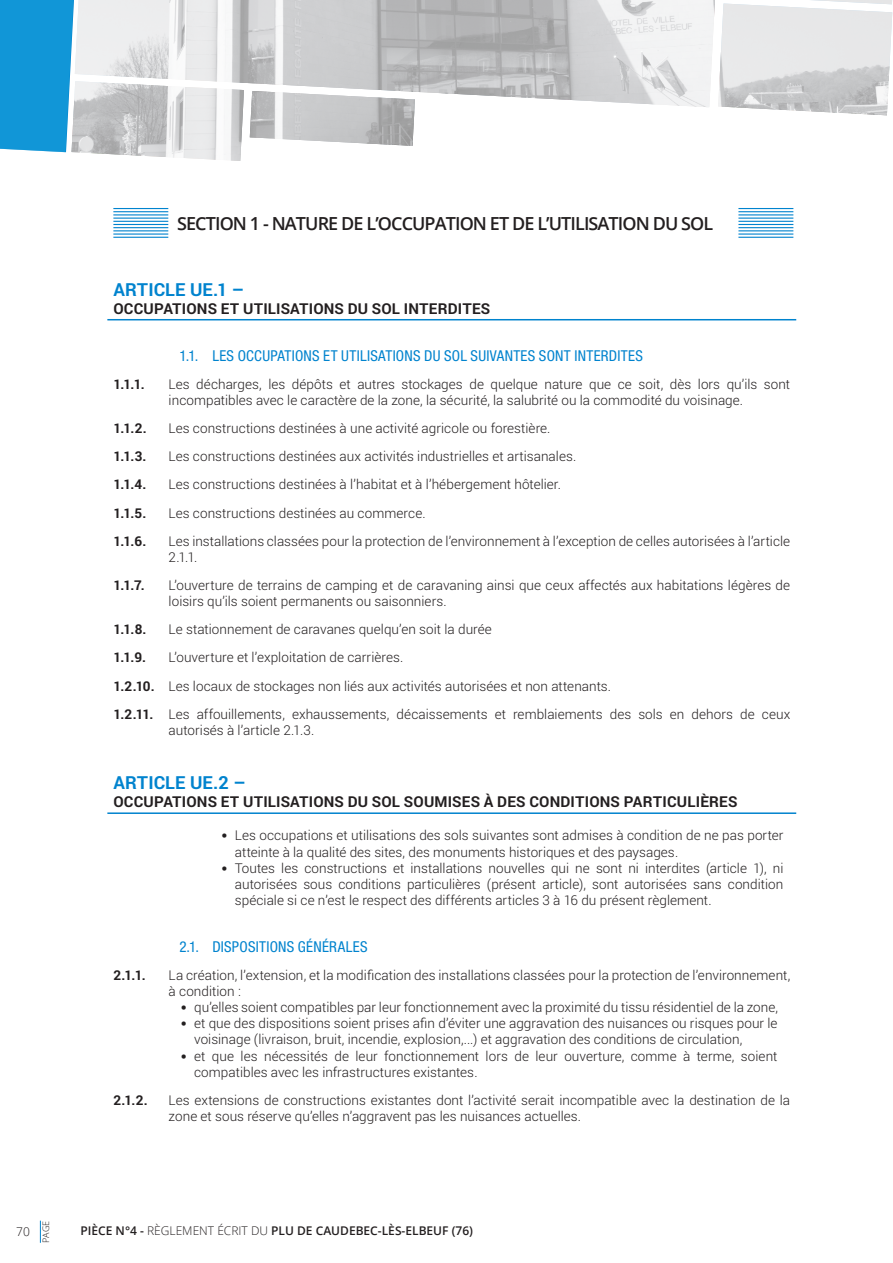
<style>
.page{position:relative;width:893px;height:1263px;background:#fff}
.page>*{position:absolute;margin:0;border:0;box-sizing:border-box;transform-origin:0 0}
.MEP_TITRE_X{font:600 18px "Open Sans";letter-spacing:-.05em;color:#231f20}
.MEP_CORPS_DE_TEXTE{font:700 18px "Roboto";letter-spacing:.005em;color:#0083ce}
.MEP_CORPS_DE_TEXTE-2{font:700 15px "Roboto";letter-spacing:.01em;color:#231f20}
.MEP_TITRE_X_X{font:condensed 15px "Helvetica Neue LT Std";letter-spacing:.015em;color:#0083ce}
.MEP_CORPS_DE_TEXTE-3{font:300 13.5px/16.2px "Roboto";letter-spacing:.005em;color:#231f20}
.MEP_CORPS_DE_TEXTE-4{font:700 13.5px "Roboto";color:#231f20}
.t1{font:600 12px "Open Sans";color:#231f20}
.t2{font:300 12px "Open Sans";color:#231f20}
.t3{font:300 9px "Open Sans";color:#231f20}
.s1{font-family:"Corbel";font-weight:400}
.s2{font-weight:300}
</style>
<div class="page">
<svg style="left:40px;top:1220px;width:1px;height:23px"></svg>
<hr style="left:113px;top:211px;width:55px;height:1px;background:#0083ce">
<hr style="left:113px;top:214px;width:55px;height:1px;background:#0083ce">
<hr style="left:113px;top:218px;width:55px;height:1px;background:#0083ce">
<hr style="left:113px;top:221px;width:55px;height:1px;background:#0083ce">
<hr style="left:113px;top:224px;width:55px;height:1px;background:#0083ce">
<hr style="left:113px;top:227px;width:55px;height:1px;background:#0083ce">
<hr style="left:113px;top:230px;width:55px;height:1px;background:#0083ce">
<hr style="left:113px;top:233px;width:55px;height:2px;background:#0083ce">
<hr style="left:113px;top:208px;width:55px;height:1px;background:#0083ce">
<hr style="left:113px;top:237px;width:55px;height:1px;background:#0083ce">
<hr style="left:738px;top:211px;width:55px;height:1px;background:#0083ce">
<hr style="left:738px;top:214px;width:55px;height:1px;background:#0083ce">
<hr style="left:738px;top:218px;width:55px;height:1px;background:#0083ce">
<hr style="left:738px;top:221px;width:55px;height:1px;background:#0083ce">
<hr style="left:738px;top:224px;width:55px;height:1px;background:#0083ce">
<hr style="left:738px;top:227px;width:55px;height:1px;background:#0083ce">
<hr style="left:738px;top:230px;width:55px;height:1px;background:#0083ce">
<hr style="left:738px;top:233px;width:55px;height:2px;background:#0083ce">
<hr style="left:738px;top:208px;width:55px;height:1px;background:#0083ce">
<hr style="left:738px;top:237px;width:55px;height:1px;background:#0083ce">
<hr style="left:107px;top:319px;width:689px;height:1px;background:#0083ce">
<hr style="left:107px;top:812px;width:689px;height:2px;background:#0083ce">
<img style="left:718px;top:4px;width:174px;height:111px">
<img style="left:79px;top:0;width:636px;height:107px">
<img style="left:250px;top:91px;width:165px;height:55px">
<img style="left:79px;top:81px;width:165px;height:80px">
<svg style="left:0;top:0;width:79px;height:153px;background:#2da1da"></svg>
<p class="MEP_TITRE_X" style="left:177px;top:211px;width:538px">SECTION 1 - NATURE DE L’OCCUPATION ET DE L’UTILISATION DU SOL</p>
<p class="MEP_CORPS_DE_TEXTE" style="left:113px;top:277px;width:132px">ARTICLE UE.1 –</p>
<p class="MEP_CORPS_DE_TEXTE-2" style="left:113px;top:298px;width:378px">OCCUPATIONS ET UTILISATIONS DU SOL INTERDITES</p>
<p class="MEP_TITRE_X_X" style="left:179px;top:347px;width:465px">1.1. LES OCCUPATIONS ET UTILISATIONS DU SOL SUIVANTES SONT INTERDITES</p>
<p class="MEP_CORPS_DE_TEXTE-4" style="left:113px;top:375px;width:33px">1.1.1.</p>
<p class="MEP_CORPS_DE_TEXTE-3" style="left:169px;top:375px;width:623px">Les décharges, les dépôts et autres stockages de quelque nature que ce soit, dès lors qu’ils sont incompatibles avec le caractère de la zone, la sécurité, la salubrité ou la commodité du voisinage.</p>
<p class="MEP_CORPS_DE_TEXTE-4" style="left:113px;top:419px;width:35px">1.1.2.</p>
<p class="MEP_CORPS_DE_TEXTE-3" style="left:169px;top:420px;width:383px">Les constructions destinées à une activité agricole ou forestière.</p>
<p class="MEP_CORPS_DE_TEXTE-4" style="left:113px;top:447px;width:35px">1.1.3.</p>
<p class="MEP_CORPS_DE_TEXTE-3" style="left:169px;top:448px;width:409px">Les constructions destinées aux activités industrielles et artisanales.</p>
<p class="MEP_CORPS_DE_TEXTE-4" style="left:113px;top:475px;width:35px">1.1.4.</p>
<p class="MEP_CORPS_DE_TEXTE-3" style="left:169px;top:476px;width:394px">Les constructions destinées à l’habitat et à l’hébergement hôtelier.</p>
<p class="MEP_CORPS_DE_TEXTE-4" style="left:113px;top:503px;width:35px">1.1.5.</p>
<p class="MEP_CORPS_DE_TEXTE-3" style="left:169px;top:504px;width:258px">Les constructions destinées au commerce.</p>
<p class="MEP_CORPS_DE_TEXTE-4" style="left:113px;top:531px;width:34px">1.1.6.</p>
<p class="MEP_CORPS_DE_TEXTE-3" style="left:169px;top:532px;width:623px">Les installations classées pour la protection de l’environnement à l’exception de celles autorisées à l’article<br>2.1.1.</p>
<p class="MEP_CORPS_DE_TEXTE-4" style="left:113px;top:576px;width:33px">1.1.7.</p>
<p class="MEP_CORPS_DE_TEXTE-3" style="left:169px;top:577px;width:623px">L’ouverture de terrains de camping et de caravaning ainsi que ceux affectés aux habitations légères de loisirs qu’ils soient permanents ou saisonniers.</p>
<p class="MEP_CORPS_DE_TEXTE-4" style="left:113px;top:620px;width:35px">1.1.8.</p>
<p class="MEP_CORPS_DE_TEXTE-3" style="left:169px;top:621px;width:325px">Le stationnement de caravanes quelqu’en soit la durée</p>
<p class="MEP_CORPS_DE_TEXTE-4" style="left:113px;top:648px;width:34px">1.1.9.</p>
<p class="MEP_CORPS_DE_TEXTE-3" style="left:169px;top:649px;width:236px">L’ouverture et l’exploitation de carrières.</p>
<p class="MEP_CORPS_DE_TEXTE-4" style="left:113px;top:676px;width:43px">1.2.10.</p>
<p class="MEP_CORPS_DE_TEXTE-3" style="left:169px;top:677px;width:444px">Les locaux de stockages non liés aux activités autorisées et non attenants.</p>
<p class="MEP_CORPS_DE_TEXTE-4" style="left:113px;top:704px;width:42px">1.2.11.</p>
<p class="MEP_CORPS_DE_TEXTE-3" style="left:169px;top:705px;width:623px">Les affouillements, exhaussements, décaissements et remblaiements des sols en dehors de ceux autorisés à l’article 2.1.3.</p>
<p class="MEP_CORPS_DE_TEXTE" style="left:113px;top:770px;width:134px">ARTICLE UE.2 –</p>
<p class="MEP_CORPS_DE_TEXTE-2" style="left:113px;top:791px;width:625px">OCCUPATIONS ET UTILISATIONS DU SOL SOUMISES À DES CONDITIONS PARTICULIÈRES</p>
<p class="MEP_CORPS_DE_TEXTE-3" style="left:235px;top:827px;width:550px;text-indent:-14px"><span class="s1">•</span> Les occupations et utilisations des sols suivantes sont admises à condition de ne pas porter atteinte à la qualité des sites, des monuments historiques et des paysages.</p>
<p class="MEP_CORPS_DE_TEXTE-3" style="left:235px;top:859px;width:550px;text-align:justify;text-indent:-14px"><span class="s1">•</span> Toutes les constructions et installations nouvelles qui ne sont ni interdites (article 1), ni autorisées sous conditions particulières (présent article), sont autorisées sans condition spéciale si ce n’est le respect des différents articles 3 à 16 du présent règlement.</p>
<p class="MEP_TITRE_X_X" style="left:179px;top:938px;width:190px">2.1. DISPOSITIONS GÉNÉRALES</p>
<p class="MEP_CORPS_DE_TEXTE-4" style="left:113px;top:965px;width:34px">2.1.1.</p>
<p class="MEP_CORPS_DE_TEXTE-3" style="left:169px;top:966px;width:623px">La création, l’extension, et la modification des installations classées pour la protection de l’environnement, à condition :</p>
<p class="MEP_CORPS_DE_TEXTE-3" style="left:181px;top:998px;width:599px"><span class="s1">•</span> qu’elles soient compatibles par leur fonctionnement avec la proximité du tissu résidentiel de la zone,</p>
<p class="MEP_CORPS_DE_TEXTE-3" style="left:194px;top:1015px;width:585px;text-indent:-14px"><span class="s1">•</span> et que des dispositions soient prises afin d’éviter une aggravation des nuisances ou risques pour le voisinage (livraison, bruit, incendie, explosion,...) et aggravation des conditions de circulation,</p>
<p class="MEP_CORPS_DE_TEXTE-3" style="left:194px;top:1047px;width:585px;text-indent:-14px"><span class="s1">•</span> et que les nécessités de leur fonctionnement lors de leur ouverture, comme à terme, soient compatibles avec les infrastructures existantes.</p>
<p class="MEP_CORPS_DE_TEXTE-4" style="left:113px;top:1091px;width:36px">2.1.2.</p>
<p class="MEP_CORPS_DE_TEXTE-3" style="left:169px;top:1091px;width:623px">Les extensions de constructions existantes dont l’activité serait incompatible avec la destination de la zone et sous réserve qu’elles n’aggravent pas les nuisances actuelles.</p>
<p class="t3" style="left:40px;top:1243px;width:24px;rotate:-90deg">PAGE</p>
<p class="t2" style="left:16px;top:1224px;width:15px">70</p>
<p class="t1" style="left:80px;top:1222px;width:394px">PIÈCE N°4 - <span class="s2">RÈGLEMENT ÉCRIT DU</span> PLU DE CAUDEBEC-LÈS-ELBEUF (76)</p>
</div>
